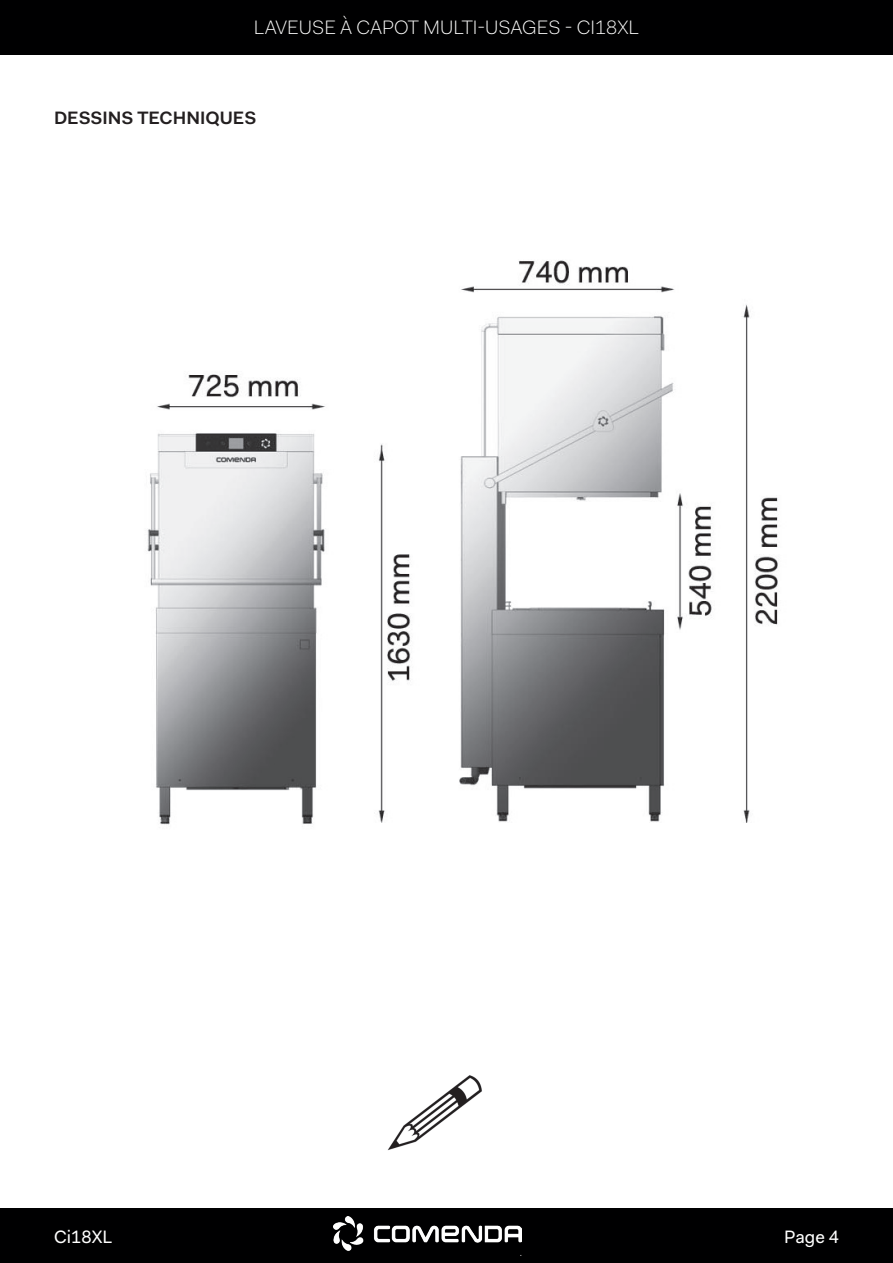
<style>
.page{position:relative;width:893px;height:1263px;background:#fff}
.page>*{position:absolute;margin:0;border:0;box-sizing:border-box;transform-origin:0 0}
.t1{font:300 19.5px "Fakt Pro";color:#fff}
.t2{font:600 18px "Fakt Pro";color:#231f20}
.t3{font:18px "Fakt Pro";color:#fff}
</style>
<div class="page">
<div style="left:0;top:1209px;width:893px;height:54px;background:#000001"></div>
<div style="left:0;top:0;width:893px;height:54px;background:#000001"></div>
<img style="left:333px;top:1216px;width:189px;height:35px">
<img style="left:387px;top:1075px;width:95px;height:76px">
<img style="left:147px;top:260px;width:631px;height:565px">
<p class="t1" style="left:254px;top:15px;width:387px">LAVEUSE À CAPOT MULTI-USAGES - CI18XL</p>
<p class="t2" style="left:54px;top:106px;width:204px">DESSINS TECHNIQUES</p>
<p class="t3" style="left:54px;top:1224px;width:60px">Ci18XL</p>
<p class="t3" style="left:784px;top:1224px;width:56px">Page 4</p>
</div>
